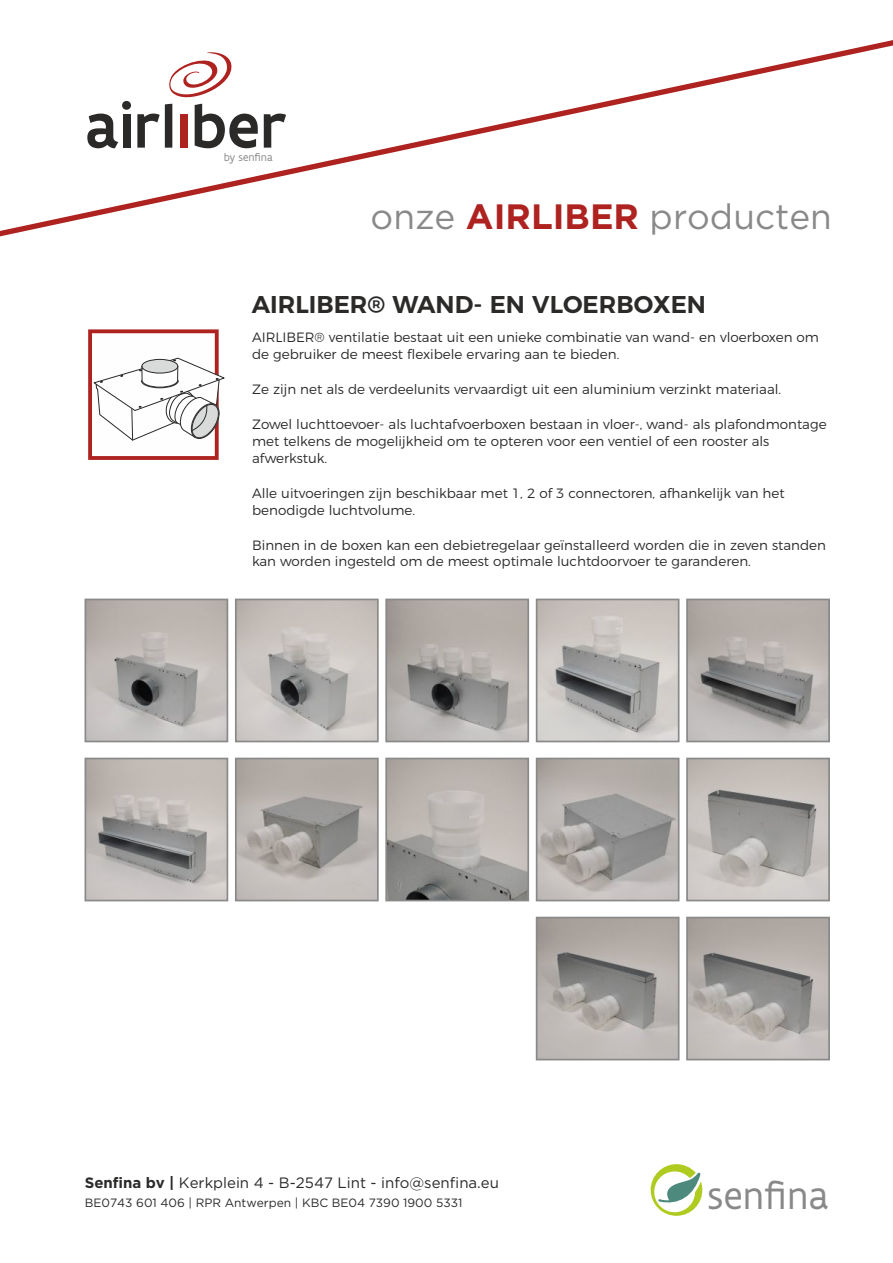
<style>
.page{position:relative;width:893px;height:1263px;background:#fff}
.page>*{position:absolute;margin:0;border:0;box-sizing:border-box;transform-origin:0 0}
.t1{font:40.2px "Flanders Art Sans";color:#898989}
.t2{font:35.25px "Gotham";color:#898989}
.t3{font:600 24.3px "Montserrat";color:#2b2a29}
.t4{font:15px "Gotham";color:#2b2a29}
.t5{font:300 13.5px/16.6px "Montserrat";color:#2b2a29}
.t6{font:12px "Gotham";color:#2b2a29}
.t7{font:11.4px "Flanders Art Sans";color:#898989}
.s1{font-weight:700;color:#ae2220}
.s2{font-weight:700}
</style>
<div class="page">
<img style="left:689px;top:761px;width:138px;height:137px">
<img style="left:238px;top:602px;width:138px;height:137px">
<img style="left:88px;top:602px;width:137px;height:137px">
<img style="left:388px;top:602px;width:138px;height:137px">
<img style="left:689px;top:602px;width:138px;height:137px">
<img style="left:539px;top:602px;width:137px;height:137px">
<img style="left:88px;top:761px;width:137px;height:137px">
<img style="left:539px;top:920px;width:137px;height:137px">
<img style="left:689px;top:920px;width:138px;height:137px">
<img style="left:539px;top:761px;width:137px;height:137px">
<img style="left:238px;top:761px;width:138px;height:137px">
<img style="left:388px;top:761px;width:138px;height:137px">
<svg style="left:0;top:40px;width:893px;height:197px"></svg>
<svg style="left:264px;top:114px;width:22px;height:34px"></svg>
<svg style="left:87px;top:101px;width:44px;height:47px"></svg>
<svg style="left:137px;top:52px;width:121px;height:96px"></svg>
<div style="left:385px;top:599px;width:144px;height:143px;border:2px solid #898989"></div>
<div style="left:385px;top:758px;width:144px;height:143px;border:2px solid #898989"></div>
<div style="left:85px;top:599px;width:143px;height:143px;border:2px solid #898989"></div>
<div style="left:85px;top:758px;width:143px;height:143px;border:2px solid #898989"></div>
<div style="left:536px;top:599px;width:143px;height:143px;border:2px solid #898989"></div>
<div style="left:536px;top:758px;width:143px;height:143px;border:2px solid #898989"></div>
<div style="left:536px;top:917px;width:143px;height:143px;border:2px solid #898989"></div>
<div style="left:235px;top:599px;width:144px;height:143px;border:2px solid #898989"></div>
<div style="left:235px;top:758px;width:144px;height:143px;border:2px solid #898989"></div>
<div style="left:686px;top:599px;width:144px;height:143px;border:2px solid #898989"></div>
<div style="left:686px;top:758px;width:144px;height:143px;border:2px solid #898989"></div>
<div style="left:686px;top:917px;width:144px;height:143px;border:2px solid #898989"></div>
<svg style="left:651px;top:1164px;width:51px;height:52px"></svg>
<svg style="left:88px;top:329px;width:137px;height:131px"></svg>
<p class="t7" style="left:224px;top:152px;width:51px">by senfina</p>
<h2 class="t2" style="left:371px;top:203px;width:463px">onze <span class="s1">AIRLIBER</span> producten</h2>
<h3 class="t3" style="left:252px;top:290px;width:456px">AIRLIBER® WAND- EN VLOERBOXEN</h3>
<p class="t5" style="left:252px;top:329px;width:568px">AIRLIBER® ventilatie bestaat uit een unieke combinatie van wand- en vloerboxen om de gebruiker de meest flexibele ervaring aan te bieden.</p>
<p class="t5" style="left:252px;top:381px;width:531px">Ze zijn net als de verdeelunits vervaardigt uit een aluminium verzinkt materiaal.</p>
<p class="t5" style="left:252px;top:416px;width:576px">Zowel luchttoevoer- als luchtafvoerboxen bestaan in vloer-, wand- als plafondmontage met telkens de mogelijkheid om te opteren voor een ventiel of een rooster als afwerkstuk.</p>
<p class="t5" style="left:252px;top:485px;width:534px">Alle uitvoeringen zijn beschikbaar met 1, 2 of 3 connectoren, afhankelijk van het benodigde luchtvolume.</p>
<p class="t5" style="left:252px;top:537px;width:575px">Binnen in de boxen kan een debietregelaar geïnstalleerd worden die in zeven standen kan worden ingesteld om de meest optimale luchtdoorvoer te garanderen.</p>
<p class="t4" style="left:85px;top:1177px;width:416px"><span class="s2">Senfina bv |</span> Kerkplein 4 - B-2547 Lint - info@senfina.eu</p>
<p class="t6" style="left:85px;top:1198px;width:379px">BE0743 601 406 | RPR Antwerpen | KBC BE04 7390 1900 5331</p>
<h1 class="t1" style="left:708px;top:1179px;width:123px">senfina</h1>
</div>
